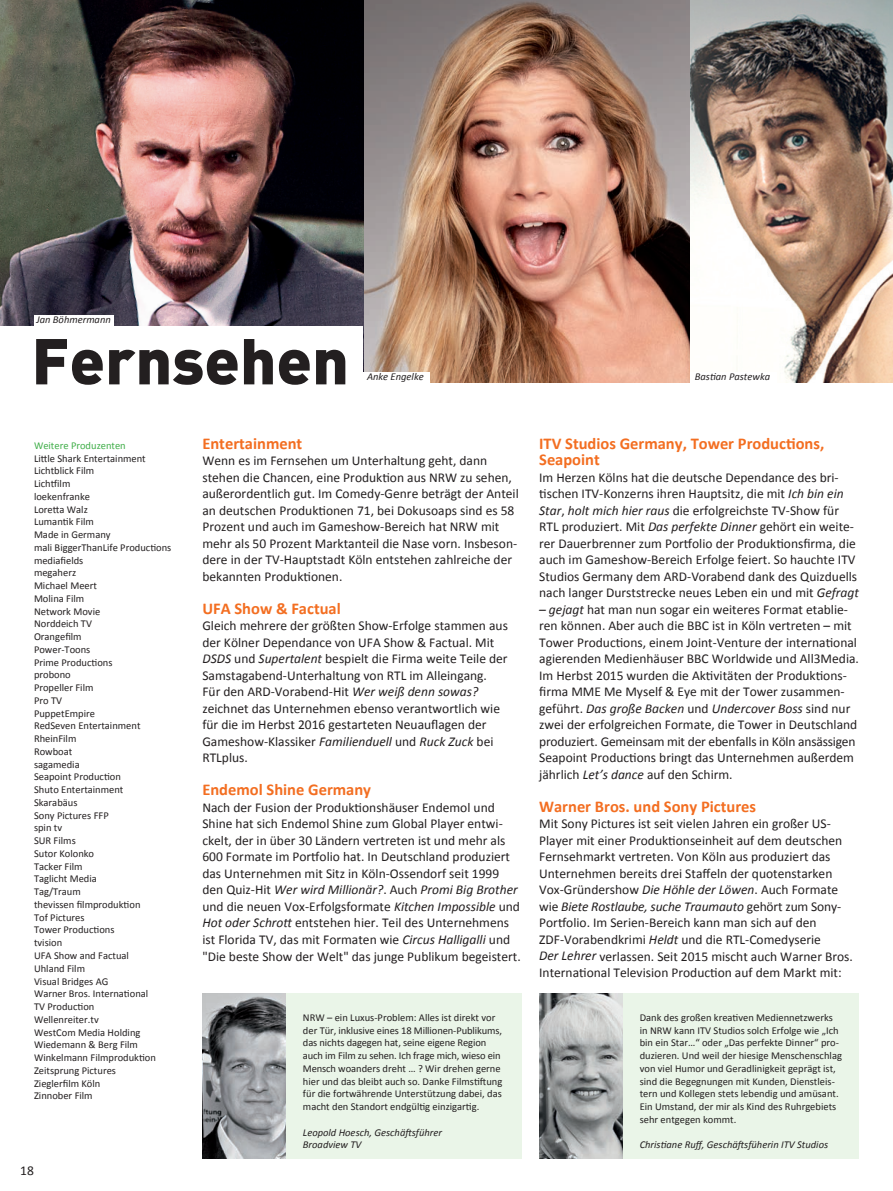
<style>
.page{position:relative;width:893px;height:1191px;background:#fff}
.page>*{position:absolute;margin:0;border:0;box-sizing:border-box;transform-origin:0 0}
.t1{font:900 63.75px "DIN";color:#231f20}
.SC_Fliesstext{font:700 16.5px "Calibri";color:#f36e21}
.SC_Fliesstext-2{font:13.5px/16.5px "Calibri";color:#231f20}
.t2{font:10.5px/12.8px "Calibri";color:#231f20}
.t3{font:italic 10.5px "Calibri";color:#231f20}
.t4{font:10.5px "Calibri";color:#40ae49}
.s1{font-style:italic}
</style>
<div class="page">
<img style="left:363px;top:0;width:328px;height:383px">
<img style="left:0;top:0;width:363px;height:326px">
<img style="left:691px;top:0;width:201px;height:383px">
<div style="left:202px;top:993px;width:320px;height:165px;background:#eaf5e8"></div>
<img style="left:202px;top:993px;width:84px;height:165px">
<div style="left:539px;top:993px;width:320px;height:165px;background:#eaf5e8"></div>
<img style="left:539px;top:993px;width:84px;height:165px">
<div style="left:363px;top:372px;width:67px;height:11px;background:#fff"></div>
<div style="left:691px;top:372px;width:86px;height:11px;background:#fff"></div>
<div style="left:34px;top:315px;width:80px;height:11px;background:#fff"></div>
<p class="t3" style="left:36px;top:313px;width:76px">Jan Böhmermann</p>
<p class="t1" style="left:32px;top:319px;width:319px">Fernsehen</p>
<p class="t3" style="left:367px;top:369px;width:58px">Anke Engelke</p>
<p class="t3" style="left:695px;top:369px;width:77px">Bastian Pastewka</p>
<p class="t4" style="left:34px;top:439px;width:93px">Weitere Produzenten</p>
<p class="t2" style="left:34px;top:452px;width:113px">Little Shark Entertainment</p>
<p class="t2" style="left:34px;top:464px;width:62px">Lichtblick Film</p>
<p class="t2" style="left:34px;top:477px;width:38px">Lichtfilm</p>
<p class="t2" style="left:34px;top:490px;width:58px">loekenfranke</p>
<p class="t2" style="left:34px;top:503px;width:55px">Loretta Walz</p>
<p class="t2" style="left:34px;top:515px;width:61px">Lumantik Film</p>
<p class="t2" style="left:34px;top:528px;width:78px">Made in Germany</p>
<p class="t2" style="left:34px;top:541px;width:139px">mali BiggerThanLife Productions</p>
<p class="t2" style="left:34px;top:554px;width:51px">mediafields</p>
<p class="t2" style="left:34px;top:566px;width:44px">megaherz</p>
<p class="t2" style="left:34px;top:579px;width:64px">Michael Meert</p>
<p class="t2" style="left:34px;top:592px;width:52px">Molina Film</p>
<p class="t2" style="left:34px;top:605px;width:68px">Network Movie</p>
<p class="t2" style="left:34px;top:617px;width:60px">Norddeich TV</p>
<p class="t2" style="left:34px;top:630px;width:49px">Orangefilm</p>
<p class="t2" style="left:34px;top:643px;width:58px">Power-Toons</p>
<p class="t2" style="left:34px;top:656px;width:80px">Prime Productions</p>
<p class="t2" style="left:34px;top:668px;width:38px">probono</p>
<p class="t2" style="left:34px;top:681px;width:61px">Propeller Film</p>
<p class="t2" style="left:34px;top:694px;width:30px">Pro TV</p>
<p class="t2" style="left:34px;top:707px;width:63px">PuppetEmpire</p>
<p class="t2" style="left:34px;top:719px;width:108px">RedSeven Entertainment</p>
<p class="t2" style="left:34px;top:732px;width:44px">RheinFilm</p>
<p class="t2" style="left:34px;top:745px;width:40px">Rowboat</p>
<p class="t2" style="left:34px;top:758px;width:47px">sagamedia</p>
<p class="t2" style="left:34px;top:770px;width:88px">Seapoint Production</p>
<p class="t2" style="left:34px;top:783px;width:91px">Shuto Entertainment</p>
<p class="t2" style="left:34px;top:796px;width:45px">Skarabäus</p>
<p class="t2" style="left:34px;top:809px;width:76px">Sony Pictures FFP</p>
<p class="t2" style="left:34px;top:821px;width:30px">spin tv</p>
<p class="t2" style="left:34px;top:834px;width:43px">SUR Films</p>
<p class="t2" style="left:34px;top:847px;width:62px">Sutor Kolonko</p>
<p class="t2" style="left:34px;top:860px;width:50px">Tacker Film</p>
<p class="t2" style="left:34px;top:872px;width:64px">Taglicht Media</p>
<p class="t2" style="left:34px;top:885px;width:48px">Tag/Traum</p>
<p class="t2" style="left:34px;top:898px;width:108px">thevissen filmproduktion</p>
<p class="t2" style="left:34px;top:911px;width:52px">Tof Pictures</p>
<p class="t2" style="left:34px;top:923px;width:82px">Tower Productions</p>
<p class="t2" style="left:34px;top:936px;width:30px">tvision</p>
<p class="t2" style="left:34px;top:949px;width:96px">UFA Show and Factual</p>
<p class="t2" style="left:34px;top:962px;width:53px">Uhland Film</p>
<p class="t2" style="left:34px;top:974px;width:76px">Visual Bridges AG</p>
<p class="t2" style="left:34px;top:987px;width:116px">Warner Bros. International<br>TV Production</p>
<p class="t2" style="left:34px;top:1013px;width:66px">Wellenreiter.tv</p>
<p class="t2" style="left:34px;top:1025px;width:108px">WestCom Media Holding</p>
<p class="t2" style="left:34px;top:1038px;width:106px">Wiedemann &amp; Berg Film</p>
<p class="t2" style="left:34px;top:1051px;width:123px">Winkelmann Filmproduktion</p>
<p class="t2" style="left:34px;top:1064px;width:83px">Zeitsprung Pictures</p>
<p class="t2" style="left:34px;top:1076px;width:68px">Zieglerfilm Köln</p>
<p class="t2" style="left:34px;top:1089px;width:60px">Zinnober Film</p>
<p class="SC_Fliesstext-2" style="left:20px;top:1162px;width:15px">18</p>
<p class="SC_Fliesstext" style="left:202px;top:433px;width:101px">Entertainment</p>
<p class="SC_Fliesstext-2" style="left:202px;top:452px;width:318px">Wenn es im Fernsehen um Unterhaltung geht, dann stehen die Chancen, eine Produktion aus NRW zu sehen, außerordentlich gut. Im Comedy-Genre beträgt der Anteil an deutschen Produktionen 71, bei Dokusoaps sind es 58<br>Prozent und auch im Gameshow-Bereich hat NRW mit mehr als 50 Prozent Marktanteil die Nase vorn. Insbeson&shy;dere in der TV-Hauptstadt Köln entstehen zahlreiche der bekannten Produktionen.</p>
<p class="SC_Fliesstext" style="left:202px;top:598px;width:140px">UFA Show &amp; Factual</p>
<p class="SC_Fliesstext-2" style="left:202px;top:617px;width:307px">Gleich mehrere der größten Show-Erfolge stammen aus der Kölner Dependance von UFA Show &amp; Factual. Mit <span class="s1">DSDS</span> und <span class="s1">Supertalent</span> bespielt die Firma weite Teile der Samstagabend-Unterhaltung von RTL im Alleingang.<br>Für den ARD-Vorabend-Hit <span class="s1">Wer weiß denn sowas? </span>zeichnet das Unternehmen ebenso verantwortlich wie für die im Herbst 2016 gestarteten Neuauflagen der Gameshow-Klassiker <span class="s1">Familienduell</span> und <span class="s1">Ruck Zuck</span> bei RTLplus.</p>
<p class="SC_Fliesstext" style="left:202px;top:779px;width:170px">Endemol Shine Germany</p>
<p class="SC_Fliesstext-2" style="left:202px;top:799px;width:320px">Nach der Fusion der Produktionshäuser Endemol und Shine hat sich Endemol Shine zum Global Player entwi&shy;ckelt, der in über 30 Ländern vertreten ist und mehr als 600 Formate im Portfolio hat. In Deutschland produziert das Unternehmen mit Sitz in Köln-Ossendorf seit 1999 den Quiz-Hit <span class="s1">Wer wird Millionär?</span>. Auch <span class="s1">Promi Big Brother </span>und die neuen Vox-Erfolgsformate <span class="s1">Kitchen Impossible</span> und <span class="s1">Hot oder Schrott</span> entstehen hier. Teil des Unternehmens ist Florida TV, das mit Formaten wie <span class="s1">Circus Halligalli</span> und "Die beste Show der Welt" das junge Publikum begeistert.</p>
<p class="t2" style="left:303px;top:1011px;width:201px">NRW – ein Luxus-Problem: Alles ist direkt vor der Tür, inklusive eines 18 Millionen-Publikums, das nichts dagegen hat, seine eigene Region auch im Film zu sehen. Ich frage mich, wieso ein Mensch woanders dreht … ? Wir drehen gerne hier und das bleibt auch so. Danke Filmstiftung für die fortwährende Unterstützung dabei, das macht den Standort endgültig einzigartig.</p>
<p class="t3" style="left:303px;top:1125px;width:141px">Leopold Hoesch, Geschäftsführer</p>
<p class="t3" style="left:303px;top:1137px;width:60px">Broadview TV</p>
<p class="SC_Fliesstext" style="left:539px;top:433px;width:287px">ITV Studios Germany, Tower Productions,</p>
<p class="SC_Fliesstext" style="left:539px;top:449px;width:62px">Seapoint</p>
<p class="SC_Fliesstext-2" style="left:539px;top:469px;width:321px">Im Herzen Kölns hat die deutsche Dependance des bri&shy;tischen ITV-Konzerns ihren Hauptsitz, die mit <span class="s1">Ich bin ein Star</span>, <span class="s1">holt mich hier raus</span> die erfolgreichste TV-Show für RTL produziert. Mit <span class="s1">Das perfekte Dinner</span> gehört ein weite&shy;rer Dauerbrenner zum Portfolio der Produktionsfirma, die auch im Gameshow-Bereich Erfolge feiert. So hauchte ITV Studios Germany dem ARD-Vorabend dank des Quizduells nach langer Durststrecke neues Leben ein und mit <span class="s1">Gefragt</span></p>
<p class="SC_Fliesstext-2" style="left:539px;top:601px;width:321px"><span class="s1">– gejagt</span> hat man nun sogar ein weiteres Format etablie&shy;ren können. Aber auch die BBC ist in Köln vertreten – mit Tower Productions, einem Joint-Venture der international agierenden Medienhäuser BBC Worldwide und All3Media.<br>Im Herbst 2015 wurden die Aktivitäten der Produktions&shy;firma MME Me Myself &amp; Eye mit der Tower zusammen&shy;geführt. <span class="s1">Das große Backen</span> und <span class="s1">Undercover Boss</span> sind nur zwei der erfolgreichen Formate, die Tower in Deutschland produziert. Gemeinsam mit der ebenfalls in Köln ansässigen Seapoint Productions bringt das Unternehmen außerdem jährlich <span class="s1">Let’s dance</span> auf den Schirm.</p>
<p class="SC_Fliesstext" style="left:539px;top:796px;width:218px">Warner Bros. und Sony Pictures</p>
<p class="SC_Fliesstext-2" style="left:539px;top:815px;width:315px">Mit Sony Pictures ist seit vielen Jahren ein großer US-Player mit einer Produktionseinheit auf dem deutschen Fernsehmarkt vertreten. Von Köln aus produziert das Unternehmen bereits drei Staffeln der quotenstarken Vox-Gründershow <span class="s1">Die Höhle der Löwen</span>. Auch Formate wie <span class="s1">Biete Rostlaube, suche Traumauto</span> gehört zum Sony-Portfolio. Im Serien-Bereich kann man sich auf den ZDF-Vorabendkrimi <span class="s1">Heldt</span> und die RTL-Comedyserie<br><span class="s1">Der Lehrer</span> verlassen. Seit 2015 mischt auch Warner Bros.<br>International Television Production auf dem Markt mit:</p>
<p class="t2" style="left:640px;top:1011px;width:204px">Dank des großen kreativen Mediennetzwerks in NRW kann ITV Studios solch Erfolge wie „Ich bin ein Star…“ oder „Das perfekte Dinner“ pro&shy;duzieren. Und weil der hiesige Menschenschlag von viel Humor und Geradlinigkeit geprägt ist, sind die Begegnungen mit Kunden, Dienstleis&shy;tern und Kollegen stets lebendig und amüsant.<br>Ein Umstand, der mir als Kind des Ruhrgebiets sehr entgegen kommt.</p>
<p class="t3" style="left:640px;top:1137px;width:190px">Christiane Ruff, Geschäftsfüherin ITV Studios</p>
</div>
